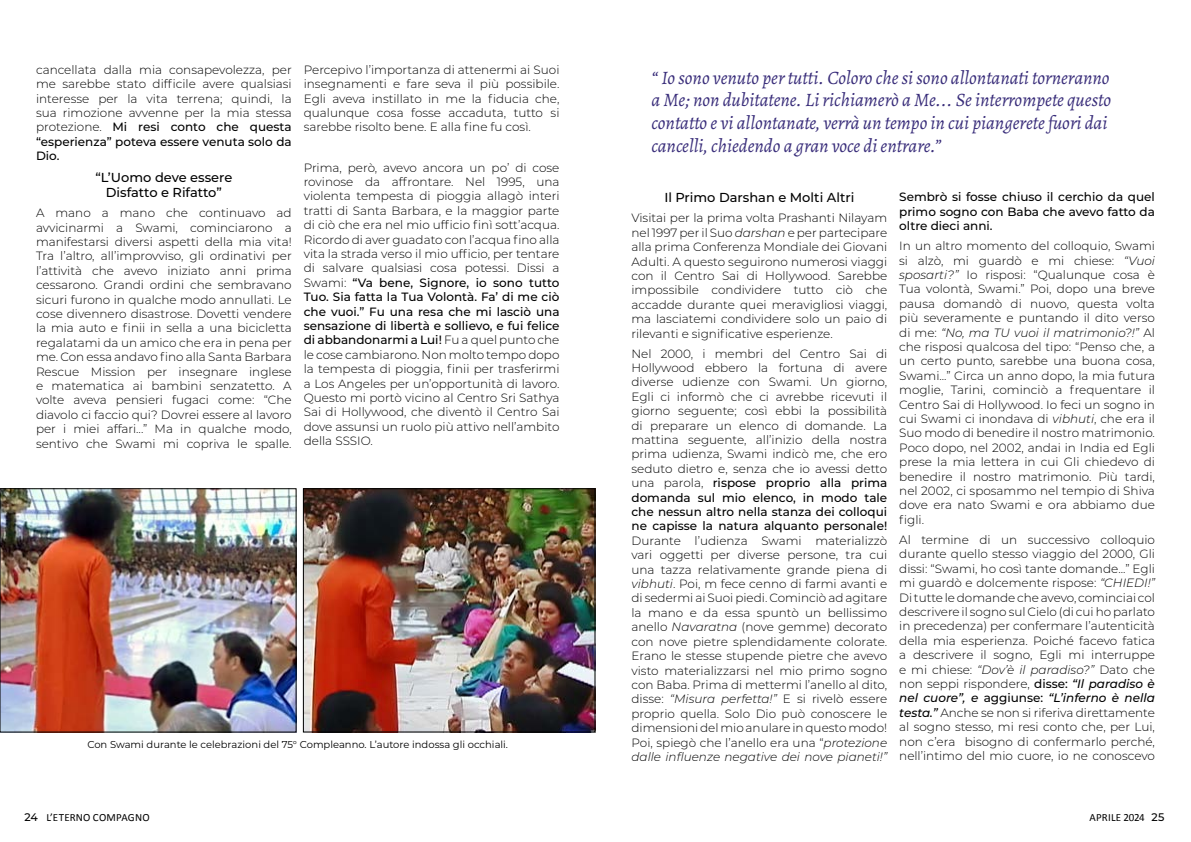
<style>
.page{position:relative;width:1191px;height:842px;background:#fff}
.page>*{position:absolute;margin:0;border:0;box-sizing:border-box;transform-origin:0 0}
.t1{font:italic 19px/22.8px "Alegreya";color:#392d7a}
.t2{font:500 13px/15.6px "Montserrat";color:#000;text-align:center}
.t3{font:300 12px/14.4px "Montserrat";color:#000;text-align:justify}
.t4{font:500 12px/14.4px "Montserrat";color:#000;text-align:justify}
.t5{font:11px "Calibri";letter-spacing:.015em;color:#000}
.t6{font:10px "Montserrat";color:#000}
.s1{font-weight:500}
.s2{font-style:italic}
.s3{font-weight:500;font-style:italic}
.s4{font-family:"Montserrat";font-weight:500}
</style>
<div class="page">
<img style="left:2px;top:490px;width:292px;height:240px">
<div style="left:0;top:488px;width:296px;height:244px;border:1px solid #000"></div>
<img style="left:305px;top:490px;width:288px;height:240px">
<div style="left:303px;top:488px;width:292px;height:244px;border:1px solid #000"></div>
<p class="t3" style="left:36px;top:62px;width:257px">cancellata dalla mia consapevolezza, per me sarebbe stato difficile avere qualsiasi interesse per la vita terrena; quindi, la sua rimozione avvenne per la mia stessa protezione. <span class="s1">Mi resi conto che questa “esperienza” poteva essere venuta solo da Dio.</span></p>
<p class="t2" style="left:95px;top:169px;width:138px">“L’Uomo deve essere<br>Disfatto e Rifatto”</p>
<p class="t3" style="left:36px;top:205px;width:257px">A mano a mano che continuavo ad avvicinarmi a Swami, cominciarono a manifestarsi diversi aspetti della mia vita!<br>Tra l’altro, all’improvviso, gli ordinativi per l’attività che avevo iniziato anni prima cessarono. Grandi ordini che sembravano sicuri furono in qualche modo annullati. Le cose divennero disastrose. Dovetti vendere la mia auto e finii in sella a una bicicletta regalatami da un amico che era in pena per me. Con essa andavo fino alla Santa Barbara Rescue Mission per insegnare inglese e matematica ai bambini senzatetto. A volte aveva pensieri fugaci come: “Che diavolo ci faccio qui? Dovrei essere al lavoro per i miei affari...” Ma in qualche modo, sentivo che Swami mi copriva le spalle.</p>
<p class="t3" style="left:304px;top:62px;width:257px">Percepivo l’importanza di attenermi ai Suoi insegnamenti e fare seva il più possibile.<br>Egli aveva instillato in me la fiducia che, qualunque cosa fosse accaduta, tutto si sarebbe risolto bene. E alla fine fu così.</p>
<p class="t3" style="left:304px;top:160px;width:257px">Prima, però, avevo ancora un po’ di cose rovinose da affrontare. Nel 1995, una violenta tempesta di pioggia allagò interi tratti di Santa Barbara, e la maggior parte di ciò che era nel mio ufficio finì sott’acqua.<br>Ricordo di aver guadato con l’acqua fino alla vita la strada verso il mio ufficio, per tentare di salvare qualsiasi cosa potessi. Dissi a Swami: <span class="s1">“Va bene, Signore, io sono tutto Tuo. Sia fatta la Tua Volontà. Fa’ di me ciò che vuoi.” Fu una resa che mi lasciò una sensazione di libertà e sollievo, e fui felice di abbandonarmi a Lui!</span> Fu a quel punto che le cose cambiarono. Non molto tempo dopo la tempesta di pioggia, finii per trasferirmi a Los Angeles per un’opportunità di lavoro.<br>Questo mi portò vicino al Centro Sri Sathya Sai di Hollywood, che diventò il Centro Sai dove assunsi un ruolo più attivo nell’ambito della SSSIO.</p>
<p class="t6" style="left:87px;top:737px;width:422px">Con Swami durante le celebrazioni del 75° Compleanno. L’autore indossa gli occhiali.</p>
<p class="t1" style="left:651px;top:65px;width:461px">“ Io sono venuto per tutti. Coloro che si sono allontanati torneranno a Me; non dubitatene. Li richiamerò a Me... Se interrompete questo contatto e vi allontanate, verrà un tempo in cui piangerete fuori dai cancelli, chiedendo a gran voce di entrare.”</p>
<p class="t2" style="left:664px;top:189px;width:191px">Il Primo Darshan e Molti Altri</p>
<p class="t3" style="left:631px;top:211px;width:257px">Visitai per la prima volta Prashanti Nilayam nel 1997 per il Suo <span class="s2">darshan</span> e per partecipare alla prima Conferenza Mondiale dei Giovani Adulti. A questo seguirono numerosi viaggi con il Centro Sai di Hollywood. Sarebbe impossibile condividere tutto ciò che accadde durante quei meravigliosi viaggi, ma lasciatemi condividere solo un paio di rilevanti e significative esperienze.</p>
<p class="t3" style="left:631px;top:346px;width:257px">Nel 2000, i membri del Centro Sai di Hollywood ebbero la fortuna di avere diverse udienze con Swami. Un giorno, Egli ci informò che ci avrebbe ricevuti il giorno seguente; così ebbi la possibilità di preparare un elenco di domande. La mattina seguente, all’inizio della nostra prima udienza, Swami indicò me, che ero seduto dietro e, senza che io avessi detto una parola, <span class="s1">rispose proprio alla prima domanda sul mio elenco, in modo tale che nessun altro nella stanza dei colloqui ne capisse la natura alquanto personale!</span></p>
<p class="t3" style="left:631px;top:533px;width:257px">Durante l’udienza Swami materializzò vari oggetti per diverse persone, tra cui una tazza relativamente grande piena di <span class="s2">vibhuti</span>. Poi, m fece cenno di farmi avanti e di sedermi ai Suoi piedi. Cominciò ad agitare la mano e da essa spuntò un bellissimo anello <span class="s2">Navaratna</span> (nove gemme) decorato con nove pietre splendidamente colorate.<br>Erano le stesse stupende pietre che avevo visto materializzarsi nel mio primo sogno con Baba. Prima di mettermi l’anello al dito, disse: <span class="s2">“Misura perfetta!”</span> E si rivelò essere proprio quella. Solo Dio può conoscere le dimensioni del mio anulare in questo modo!<br>Poi, spiegò che l’anello era una “<span class="s2">protezione dalle influenze negative dei nove pianeti!”</span></p>
<p class="t4" style="left:899px;top:189px;width:257px">Sembrò si fosse chiuso il cerchio da quel primo sogno con Baba che avevo fatto da oltre dieci anni.</p>
<p class="t3" style="left:899px;top:238px;width:257px">In un altro momento del colloquio, Swami si alzò, mi guardò e mi chiese: <span class="s2">“Vuoi sposarti?”</span> Io risposi: “Qualunque cosa è Tua volontà, Swami.” Poi, dopo una breve pausa domandò di nuovo, questa volta più severamente e puntando il dito verso di me: <span class="s2">“No, ma TU vuoi il matrimonio?!”</span> Al che risposi qualcosa del tipo: “Penso che, a un certo punto, sarebbe una buona cosa, Swami...” Circa un anno dopo, la mia futura moglie, Tarini, cominciò a frequentare il Centro Sai di Hollywood. Io feci un sogno in cui Swami ci inondava di <span class="s2">vibhuti</span>, che era il Suo modo di benedire il nostro matrimonio.<br>Poco dopo, nel 2002, andai in India ed Egli prese la mia lettera in cui Gli chiedevo di benedire il nostro matrimonio. Più tardi, nel 2002, ci sposammo nel tempio di Shiva dove era nato Swami e ora abbiamo due figli.</p>
<p class="t3" style="left:899px;top:532px;width:257px">Al termine di un successivo colloquio durante quello stesso viaggio del 2000, Gli dissi: “Swami, ho così tante domande...” Egli mi guardò e dolcemente rispose: <span class="s2">“CHIEDI!” </span>Di tutte le domande che avevo, cominciai col descrivere il sogno sul Cielo (di cui ho parlato in precedenza) per confermare l’autenticità della mia esperienza. Poiché facevo fatica a descrivere il sogno, Egli mi interruppe e mi chiese: <span class="s2">“Dov’è il paradiso?”</span> Dato che non seppi rispondere, <span class="s1">disse:</span> <span class="s3">“Il paradiso è nel cuore”, e</span> <span class="s1">aggiunse:</span> <span class="s3">“L’inferno è nella testa.”</span> Anche se non si riferiva direttamente al sogno stesso, mi resi conto che, per Lui, non c’era bisogno di confermarlo perché, nell’intimo del mio cuore, io ne conoscevo</p>
<p class="t5" style="left:24px;top:810px;width:127px"><span class="s4">24</span> L’ETERNO COMPAGNO</p>
<p class="t5" style="left:1089px;top:810px;width:76px">APRILE 2024 <span class="s4">25</span></p>
</div>
